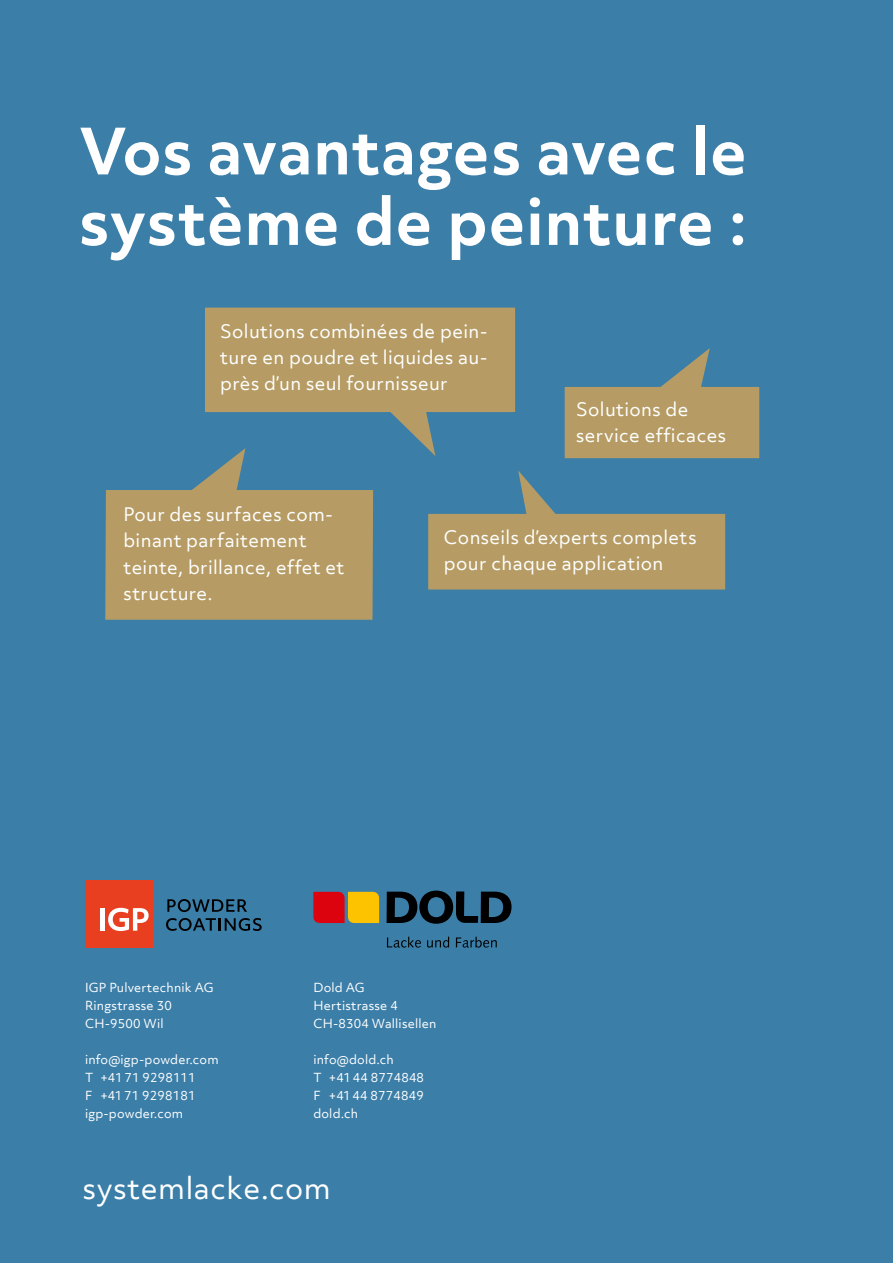
<style>
.page{position:relative;width:893px;height:1263px;background:#3b7ea8}
.page>*{position:absolute;margin:0;border:0;box-sizing:border-box;transform-origin:0 0}
.t1{font:700 61.5px/70.5px "Objektiv Mk 3";letter-spacing:.01em;color:#fff}
.t2{font:28.65px "Objektiv Mk 3";letter-spacing:.02em;color:#fff}
.t3{font:17.85px/26.2px "Objektiv Mk 3";letter-spacing:.02em;color:#fff}
.t4{font:12px/18px "Objektiv Mk 3";letter-spacing:.015em;color:#fff}
</style>
<div class="page">
<div style="left:85px;top:880px;width:67px;height:68px;background:#e83f20"></div>
<svg style="left:167px;top:899px;width:80px;height:13px"></svg>
<svg style="left:166px;top:918px;width:96px;height:13px"></svg>
<div style="left:100px;top:908px;width:5px;height:23px;background:#fff"></div>
<svg style="left:108px;top:908px;width:41px;height:23px"></svg>
<svg style="left:387px;top:890px;width:124px;height:34px"></svg>
<svg style="left:387px;top:937px;width:110px;height:11px"></svg>
<svg style="left:313px;top:892px;width:66px;height:31px;background:#df6412"></svg>
<svg style="left:205px;top:308px;width:310px;height:148px;fill:#b69c64"></svg>
<svg style="left:105px;top:448px;width:268px;height:172px;fill:#b69c64"></svg>
<svg style="left:428px;top:471px;width:297px;height:118px"></svg>
<svg style="left:565px;top:348px;width:194px;height:110px"></svg>
<h1 class="t1" style="left:79px;top:115px;width:669px">Vos avantages avec le système de peinture :</h1>
<p class="t3" style="left:220px;top:318px;width:269px;text-align:justify">Solutions combinées de pein&shy;ture en poudre et liquides au&shy;près d’un seul fournisseur</p>
<p class="t3" style="left:576px;top:396px;width:151px">Solutions de service efficaces</p>
<p class="t3" style="left:123px;top:501px;width:222px">Pour des surfaces com&shy;binant parfaitement teinte, brillance, effet et structure.</p>
<p class="t3" style="left:444px;top:524px;width:254px">Conseils d’experts complets pour chaque application</p>
<p class="t4" style="left:85px;top:978px;width:130px">IGP Pulvertechnik AG<br>Ringstrasse 30<br>CH-9500 Wil</p>
<p class="t4" style="left:85px;top:1050px;width:135px">info@igp-powder.com<br>T +41 71 9298111<br>F +41 71 9298181 igp-powder.com</p>
<p class="t4" style="left:313px;top:978px;width:124px">Dold AG<br>Hertistrasse 4<br>CH-8304 Wallisellen</p>
<p class="t4" style="left:313px;top:1050px;width:112px">info@dold.ch<br>T +41 44 8774848<br>F +41 44 8774849 dold.ch</p>
<h2 class="t2" style="left:83px;top:1168px;width:249px">systemlacke.com</h2>
</div>
